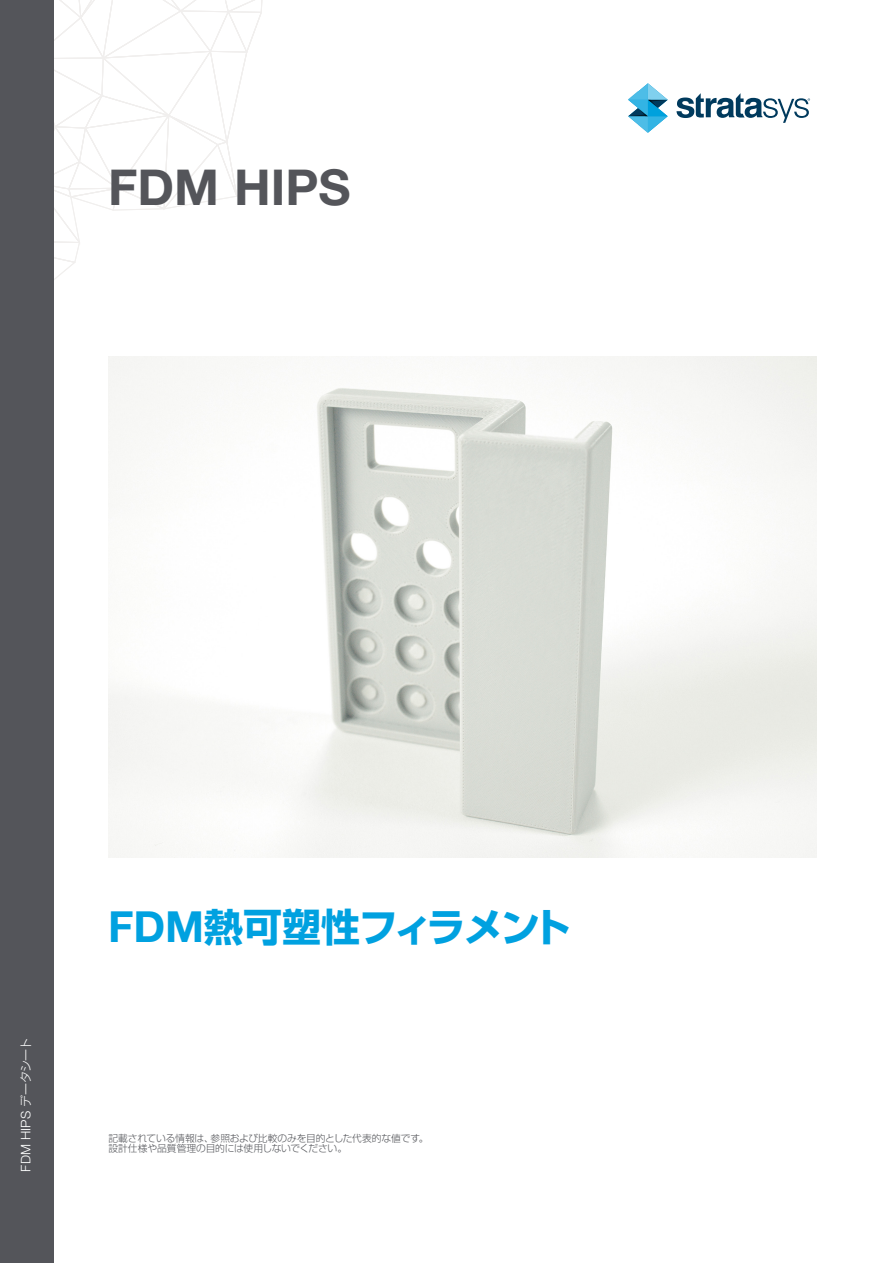
<style>
.page{position:relative;width:893px;height:1263px;background:#fff}
.page>*{position:absolute;margin:0;border:0;box-sizing:border-box;transform-origin:0 0}
.Page_Title{font:700 49.5px "Helvetica Neue LT Std";color:#54555a}
.Para_Subhead{font:700 39px "Shin Go Pro";letter-spacing:-.045em;color:#00a1e0}
.Folio{font:300 13.2px "Helvetica Neue LT Std";letter-spacing:.005em;color:#fff}
.Footer_Legal{font:300 9.75px/10.5px "Shin Go Pro";letter-spacing:-.02em;color:#54555a}
.s1{font-family:"Shin Go Pro";font-size:12px}
.s2{font-family:"Helvetica Neue LT Std";font-size:42.9px}
</style>
<div class="page">
<svg style="left:53px;top:0;width:210px;height:323px"></svg>
<div style="left:0;top:0;width:53px;height:1263px;background:#54555a"></div>
<svg style="left:628px;top:83px;width:40px;height:50px"></svg>
<svg style="left:676px;top:93px;width:134px;height:30px"></svg>
<img style="left:108px;top:356px;width:709px;height:502px">
<p class="Page_Title" style="left:108px;top:156px;width:244px">FDM HIPS</p>
<p class="Folio" style="left:18px;top:1171px;width:135px;rotate:-90deg">FDM HIPS <span class="s1">データシート</span></p>
<p class="Para_Subhead" style="left:108px;top:896px;width:464px"><span class="s2">FDM</span>熱可塑性フィラメント</p>
<p class="Footer_Legal" style="left:108px;top:1132px;width:322px">記載されている情報は、参照および比較のみを目的とした代表的な値です。設計仕様や品質管理の目的には使用しないでください。</p>
</div>
